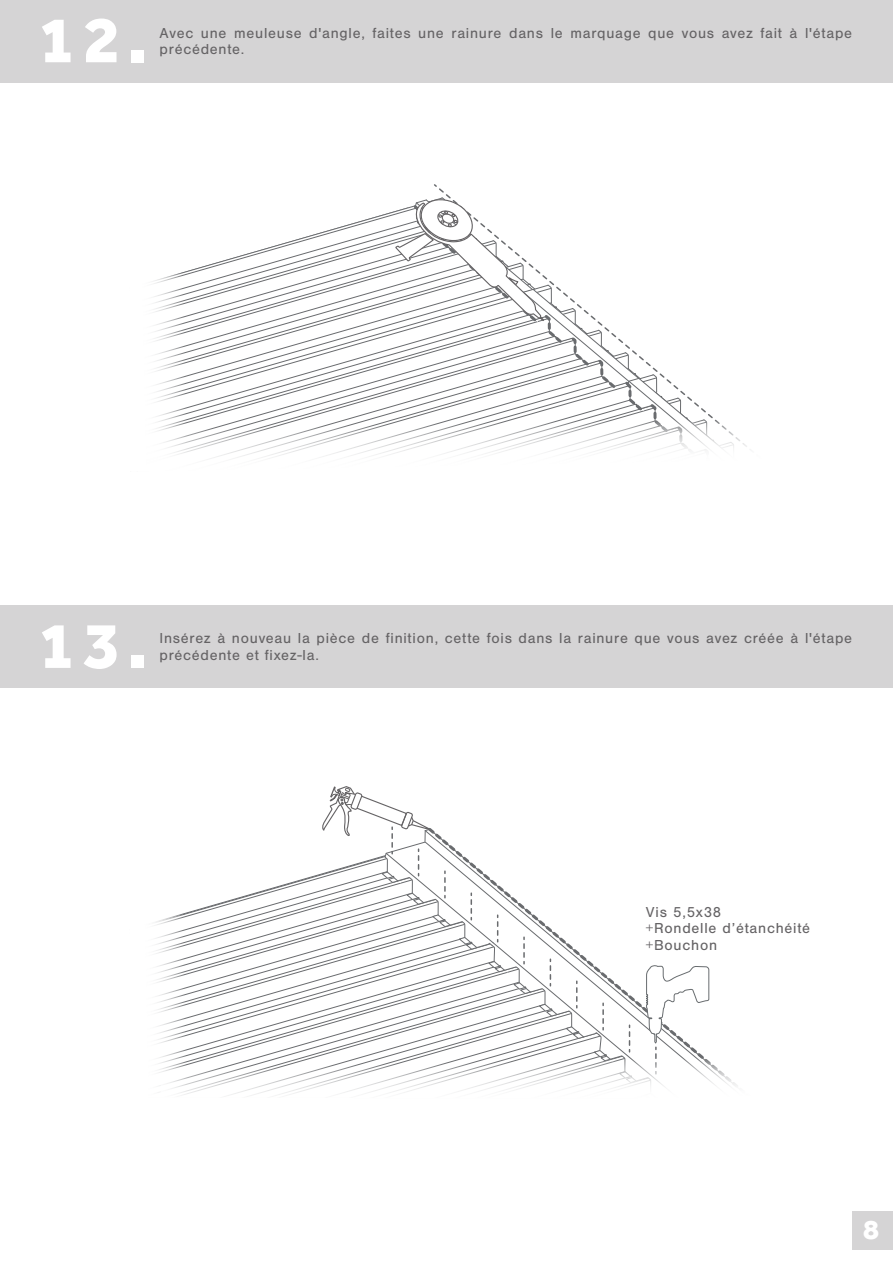
<style>
.page{position:relative;width:893px;height:1263px;background:#fff}
.page>*{position:absolute;margin:0;border:0;box-sizing:border-box;transform-origin:0 0}
.t1{font:800 67.5px "Effra";color:#fff}
.t2{font:800 28.5px "Effra";color:#fff}
.t3{font:15px/16.5px "Nimbus San";letter-spacing:.05em;color:#656365}
</style>
<div class="page">
<svg style="left:154px;top:184px;width:559px;height:233px"></svg>
<svg style="left:156px;top:417px;width:591px;height:42px"></svg>
<div style="left:0;top:606px;width:893px;height:82px;background:#d5d4d5"></div>
<div style="left:0;top:0;width:893px;height:82px;background:#d5d4d5"></div>
<svg style="left:155px;top:786px;width:583px;height:310px"></svg>
<div style="left:852px;top:1211px;width:41px;height:38px;background:#d5d4d5"></div>
<h1 class="t1" style="left:38px;top:-1px;width:110px">12.</h1>
<p class="t3" style="left:160px;top:25px;width:694px">Avec une meuleuse d'angle, faites une rainure dans le marquage que vous avez fait à l'étape précédente.</p>
<h1 class="t1" style="left:38px;top:605px;width:110px">13.</h1>
<p class="t3" style="left:159px;top:630px;width:694px">Insérez à nouveau la pièce de finition, cette fois dans la rainure que vous avez créée à l'étape précédente et fixez-la.</p>
<p class="t3" style="left:646px;top:904px;width:166px">Vis 5,5x38<br>+Rondelle d’étanchéité +Bouchon</p>
<h2 class="t2" style="left:863px;top:1213px;width:17px">8</h2>
</div>
